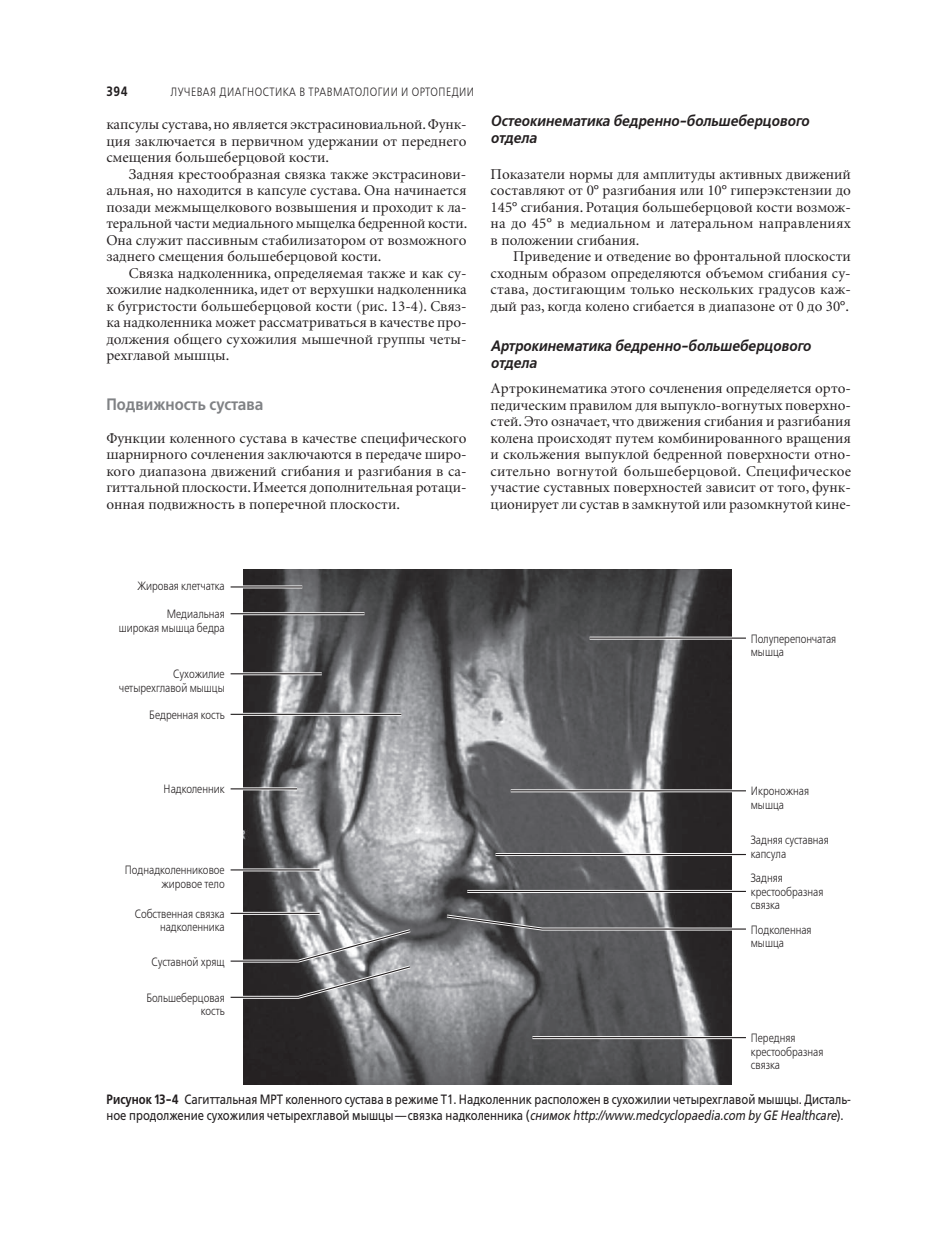
<style>
.page{position:relative;width:936px;height:1234px;background:#fff}
.page>*{position:absolute;margin:0;border:0;box-sizing:border-box;transform-origin:0 0}
.t1{font:16.5px "Free Set Demi C";letter-spacing:.005em;color:#808285;scale:.9 1}
.t2{font:15px/16.5px "Minion Cyr";color:#231f20;text-align:justify}
.t3{font:italic 15px/16.5px "Free Set Demi C";letter-spacing:.005em;color:#231f20;scale:.9 1}
.t4{font:13.5px/16.2px "Free Set C";color:#231f20;scale:.84 1}
.t5{font:700 13.5px "Free Set C";color:#231f20;scale:.84 1}
.t6{font:12px/13.5px "Free Set Light C";color:#231f20;scale:.84 1}
.t7{font:12px "Free Set Light C";letter-spacing:.05em;color:#231f20;scale:.84 1}
.s1{font-weight:700}
.s2{font-style:italic}
</style>
<div class="page">
<img style="left:244px;top:569px;width:487px;height:515px">
<hr style="left:589px;top:636px;width:157px;height:3px;background:#fff">
<hr style="left:589px;top:637px;width:157px;height:1px;background:#231f20">
<hr style="left:510px;top:789px;width:236px;height:3px;background:#fff">
<hr style="left:510px;top:790px;width:236px;height:1px;background:#231f20">
<hr style="left:495px;top:852px;width:251px;height:3px;background:#fff">
<hr style="left:495px;top:853px;width:251px;height:1px;background:#231f20">
<hr style="left:467px;top:889px;width:279px;height:3px;background:#fff">
<hr style="left:467px;top:890px;width:279px;height:1px;background:#231f20">
<hr style="left:532px;top:1035px;width:214px;height:3px;background:#fff">
<hr style="left:532px;top:1036px;width:214px;height:1px;background:#231f20">
<svg style="left:443px;top:912px;width:303px;height:19px;background:#656566"></svg>
<hr style="left:230px;top:585px;width:72px;height:3px;background:#fff">
<hr style="left:230px;top:586px;width:72px;height:1px;background:#231f20">
<hr style="left:230px;top:612px;width:134px;height:3px;background:#fff">
<hr style="left:230px;top:613px;width:134px;height:1px;background:#231f20">
<hr style="left:230px;top:672px;width:92px;height:3px;background:#fff">
<hr style="left:230px;top:673px;width:92px;height:1px;background:#231f20">
<hr style="left:230px;top:712px;width:171px;height:3px;background:#fff">
<hr style="left:230px;top:713px;width:171px;height:1px;background:#231f20">
<hr style="left:230px;top:787px;width:67px;height:3px;background:#fff">
<hr style="left:230px;top:788px;width:67px;height:1px;background:#231f20">
<hr style="left:230px;top:868px;width:89px;height:3px;background:#fff">
<hr style="left:230px;top:869px;width:89px;height:1px;background:#231f20">
<hr style="left:230px;top:911px;width:89px;height:3px;background:#fff">
<hr style="left:230px;top:912px;width:89px;height:1px;background:#231f20">
<svg style="left:230px;top:926px;width:183px;height:74px;background:#7f7f81"></svg>
<p class="t5" style="left:106px;top:84px;width:27px">394</p>
<p class="t7" style="left:170px;top:86px;width:363px">ЛУЧЕВАЯ ДИАГНОСТИКА В ТРАВМАТОЛОГИИ И ОРТОПЕДИИ</p>
<p class="t2" style="left:106px;top:116px;width:362px">капсулы сустава, но является экстрасиновиальной. Функ‑ ция заключается в первичном удержании от переднего смещения большеберцовой кости.</p>
<p class="t2" style="left:106px;top:165px;width:362px;text-indent:22px">Задняя крестообразная связка также экстрасинови‑ альная, но находится в капсуле сустава. Она начинается позади межмыщелкового возвышения и проходит к ла‑ теральной части медиального мыщелка бедренной кости.<br>Она служит пассивным стабилизатором от возможного заднего смещения большеберцовой кости.</p>
<p class="t2" style="left:106px;top:264px;width:362px;text-indent:22px">Связка надколенника, определяемая также и как су‑ хожилие надколенника, идет от верхушки надколенника к бугристости большеберцовой кости (рис. 13‑4). Связ‑ ка надколенника может рассматриваться в качестве про‑ должения общего сухожилия мышечной группы четы‑ рехглавой мышцы.</p>
<p class="t1" style="left:106px;top:394px;width:176px">Подвижность сустава</p>
<p class="t2" style="left:106px;top:429px;width:362px">Функции коленного сустава в качестве специфического шарнирного сочленения заключаются в передаче широ‑ кого диапазона движений сгибания и разгибания в са‑ гиттальной плоскости. Имеется дополнительная ротаци‑ онная подвижность в поперечной плоскости.</p>
<p class="t3" style="left:490px;top:113px;width:355px">Остеокинематика бедренно‑большеберцового отдела</p>
<p class="t2" style="left:490px;top:165px;width:362px">Показатели нормы для амплитуды активных движений составляют от 0° разгибания или 10° гиперэкстензии до 145° сгибания. Ротация большеберцовой кости возмож‑ на до 45° в медиальном и латеральном направлениях в положении сгибания.</p>
<p class="t2" style="left:490px;top:248px;width:362px;text-indent:22px">Приведение и отведение во фронтальной плоскости сходным образом определяются объемом сгибания су‑ става, достигающим только нескольких градусов каж‑ дый раз, когда колено сгибается в диапазоне от 0 до 30°.</p>
<p class="t3" style="left:490px;top:338px;width:357px">Артрокинематика бедренно‑большеберцового отдела</p>
<p class="t2" style="left:490px;top:380px;width:362px">Артрокинематика этого сочленения определяется орто‑ педическим правилом для выпукло‑вогнутых поверхно‑ стей. Это означает, что движения сгибания и разгибания колена происходят путем комбинированного вращения и скольжения выпуклой бедренной поверхности отно‑ сительно вогнутой большеберцовой. Специфическое участие суставных поверхностей зависит от того, функ‑ ционирует ли сустав в замкнутой или разомкнутой кине‑</p>
<p class="t6" style="left:137px;top:579px;width:105px">Жировая клетчатка</p>
<p class="t6" style="left:119px;top:607px;width:127px;text-align:right">Медиальная<br>широкая мышца бедра</p>
<p class="t6" style="left:119px;top:667px;width:127px;text-align:right">Сухожилие четырехглавой мышцы</p>
<p class="t6" style="left:149px;top:708px;width:91px">Бедренная кость</p>
<p class="t6" style="left:164px;top:782px;width:74px">Надколенник</p>
<p class="t6" style="left:125px;top:863px;width:120px;text-align:right">Поднадколенниковое жировое тело</p>
<p class="t6" style="left:135px;top:907px;width:108px;text-align:right">Собственная связка надколенника</p>
<p class="t6" style="left:152px;top:955px;width:89px">Суставной хрящ</p>
<p class="t6" style="left:146px;top:991px;width:95px;text-align:right">Большеберцовая кость</p>
<p class="t6" style="left:750px;top:632px;width:103px">Полуперепончатая мышца</p>
<p class="t6" style="left:750px;top:784px;width:71px">Икроножная мышца</p>
<p class="t6" style="left:750px;top:833px;width:94px">Задняя суставная капсула</p>
<p class="t6" style="left:750px;top:871px;width:88px">Задняя крестообразная связка</p>
<p class="t6" style="left:750px;top:923px;width:74px">Подколенная мышца</p>
<p class="t6" style="left:750px;top:1031px;width:88px">Передняя крестообразная связка</p>
<p class="t4" style="left:106px;top:1090px;width:887px"><span class="s1">Рисунок 13‑4</span> Сагиттальная МРТ коленного сустава в режиме Т1. Надколенник расположен в сухожилии четырехглавой мышцы. Дисталь&shy;ное продолжение сухожилия четырехглавой мышцы—связка надколенника (<span class="s2">снимок http://www.medcyclopaedia.com by GE Healthcare</span>).</p>
</div>
